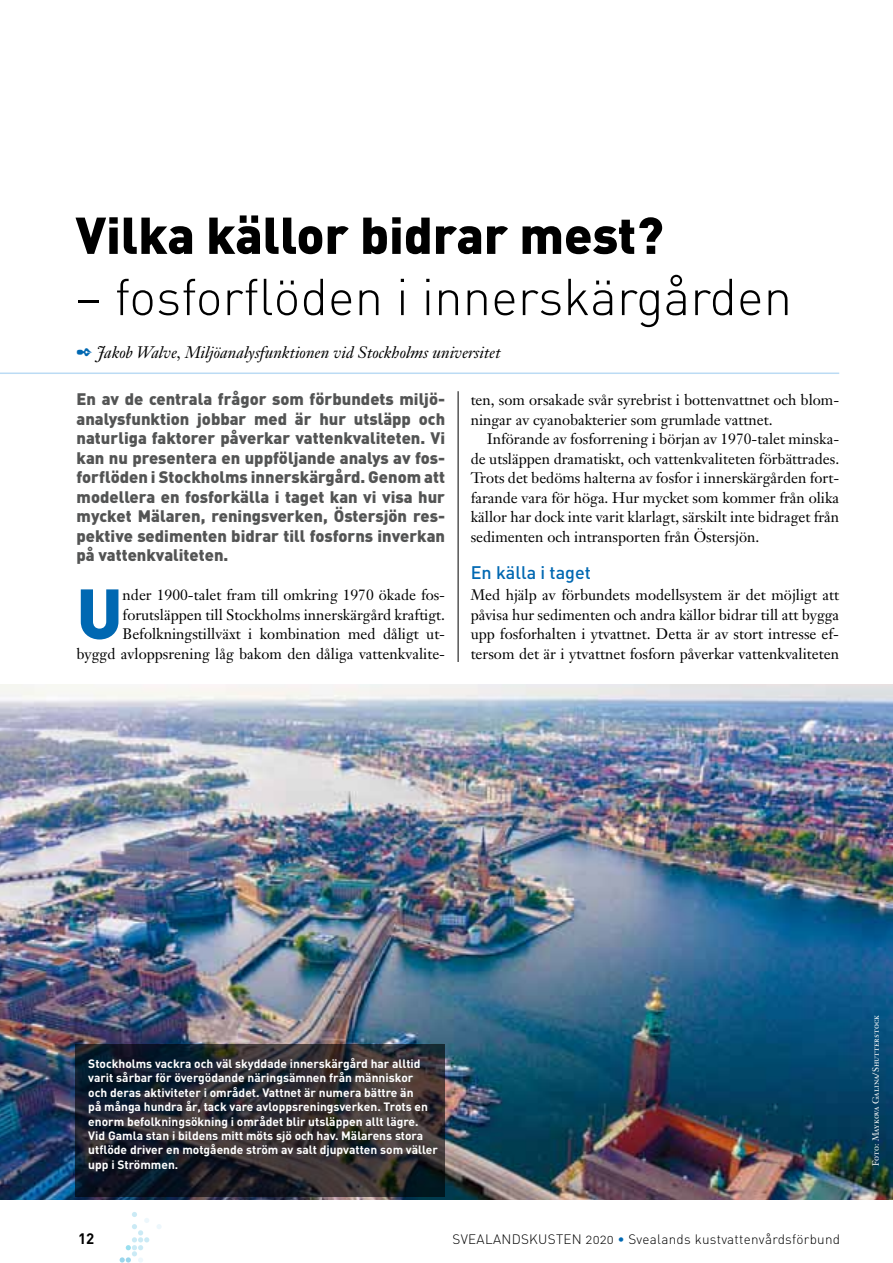
<style>
.page{position:relative;width:893px;height:1263px;background:#fff}
.page>*{position:absolute;margin:0;border:0;box-sizing:border-box;transform-origin:0 0}
.t1{font:900 69.75px "DIN";color:#0068b2}
.t2{font:300 51px "DIN";color:#000}
.t3{font:900 51px "DIN";color:#000}
.t4{font:500 18px "DIN";color:#0068b2}
.t5{font:900 16.5px/19.5px "DIN";color:#535454;text-align:justify}
.t6{font:16.5px "Janson Text Italic Os F";color:#000}
.t7{font:15px/19.5px "Janson Text";color:#000;text-align:justify}
.t8{font:700 15px "DIN";color:#000}
.t9{font:13.5px "DIN Light Alternate";letter-spacing:.02em;color:#000}
.t10{font:700 12px/14.4px "DIN";color:#fff}
.t11{font:9px "Janson Text Roman SC";color:#fff}
.s1{color:#0068b2}
</style>
<div class="page">
<svg style="left:157px;top:1224px;width:5px;height:5px"></svg>
<svg style="left:120px;top:1212px;width:29px;height:51px"></svg>
<hr style="left:458px;top:391px;width:1px;height:271px;background:#000">
<img style="left:0;top:685px;width:893px;height:514px">
<svg style="left:75px;top:1044px;width:370px;height:153px;background:#28282e"></svg>
<hr style="left:0;top:372px;width:839px;height:2px;background:#bbdbf4">
<h2 class="t3" style="left:76px;top:201px;width:590px">Vilka källor bidrar mest?</h2>
<h2 class="t2" style="left:76px;top:265px;width:718px">– fosforflöden i innerskärgården</h2>
<p class="t6" style="left:77px;top:342px;width:425px"><span class="s1">✒</span> Jakob Walve, Miljöanalysfunktionen vid Stockholms universitet</p>
<p class="t5" style="left:77px;top:388px;width:370px">En av de centrala frågor som förbundets miljö&shy;analysfunktion jobbar med är hur utsläpp och naturliga faktorer påverkar vattenkvaliteten. Vi kan nu presentera en uppföljande analys av fos&shy;forflöden i Stockholms innerskärgård. Genom att modellera en fosforkälla i taget kan vi visa hur mycket Mälaren, reningsverken, Östersjön res&shy;pektive sedimenten bidrar till fosforns inverkan på vattenkvaliteten.</p>
<h1 class="t1" style="left:77px;top:567px;width:48px">U</h1>
<p class="t7" style="left:77px;top:585px;width:370px;text-align:right">nder 1900-talet fram till omkring 1970 ökade fos&shy;forutsläppen till Stockholms innerskärgård kraftigt.<br>Befolkningstillväxt i kombination med dåligt ut-<br>byggd avloppsrening låg bakom den dåliga vattenkvalite-</p>
<p class="t7" style="left:471px;top:390px;width:370px">ten, som orsakade svår syrebrist i bottenvattnet och blom&shy;ningar av cyanobakterier som grumlade vattnet.</p>
<p class="t7" style="left:471px;top:429px;width:370px;text-indent:16px">Införande av fosforrening i början av 1970-talet minska&shy;de utsläppen dramatiskt, och vattenkvaliteten förbättrades.<br>Trots det bedöms halterna av fosfor i innerskärgården fort&shy;farande vara för höga. Hur mycket som kommer från olika källor har dock inte varit klarlagt, särskilt inte bidraget från sedimenten och intransporten från Östersjön.</p>
<p class="t4" style="left:471px;top:561px;width:122px">En källa i taget</p>
<p class="t7" style="left:471px;top:585px;width:370px">Med hjälp av förbundets modellsystem är det möjligt att påvisa hur sedimenten och andra källor bidrar till att bygga upp fosforhalten i ytvattnet. Detta är av stort intresse ef&shy;tersom det är i ytvattnet fosforn påverkar vattenkvaliteten</p>
<p class="t10" style="left:88px;top:1056px;width:351px">Stockholms vackra och väl skyddade innerskärgård har alltid varit sårbar för övergödande näringsämnen från människor<br>och deras aktiviteter i området. Vattnet är numera bättre än<br>på många hundra år, tack vare avloppsreningsverken. Trots en enorm befolkningsökning i området blir utsläppen allt lägre.<br>Vid Gamla stan i bildens mitt möts sjö och hav. Mälarens stora utflöde driver en motgående ström av salt djupvatten som väller upp i Strömmen.</p>
<p class="t8" style="left:78px;top:1228px;width:18px">12</p>
<p class="t9" style="left:453px;top:1230px;width:389px">Svealandskusten 2020 <span class="s1">•</span> Svealands kustvattenvårdsförbund</p>
<p class="t11" style="left:870px;top:1166px;width:153px;rotate:-90deg">Foto: Maykova Galina/Shutterstock</p>
</div>
